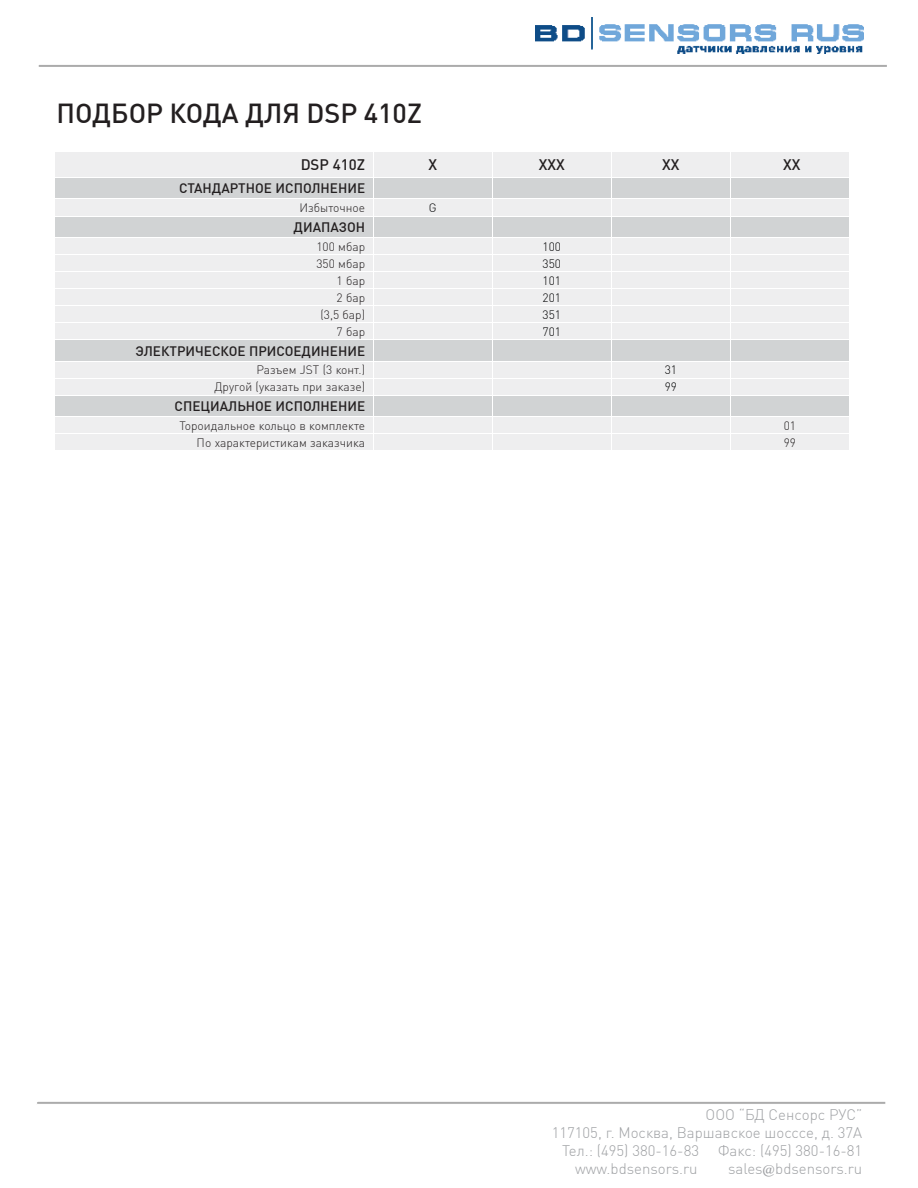
<style>
.page{position:relative;width:918px;height:1188px;background:#fff}
.page>*{position:absolute;margin:0;border:0;box-sizing:border-box;transform-origin:0 0}
.t1{font:500 27px "DIN Cyr";color:#231f20}
.t2{font:300 15px "DIN Cyr";color:#9fa1a4}
.t3{font:500 15px "DIN Cyr";color:#231f20}
.t4{font:500 13.5px "DIN Cyr";color:#231f20}
.t5{font:300 12px "DIN Cyr";color:#231f20}
.t6{font:300 12px "DIN Cyr";color:#010203}
.s1{font-family:"Constantia";font-weight:400}
</style>
<div class="page">
<hr style="left:38px;top:65px;width:849px;height:2px;background:#b2b2b2">
<img style="left:535px;top:17px;width:329px;height:37px">
<svg style="left:37px;top:1101px;width:849px;height:3px"></svg>
<svg style="left:55px;top:152px;width:794px;height:298px;background:#e7e7e8"></svg>
<hr style="left:730px;top:416px;width:120px;height:1px;background:#fff">
<h1 class="t1" style="left:57px;top:97px;width:367px">ПОДБОР КОДА ДЛЯ DSP 410Z</h1>
<p class="t3" style="left:301px;top:156px;width:66px">DSP 410Z</p>
<p class="t3" style="left:428px;top:156px;width:10px">Х</p>
<p class="t3" style="left:539px;top:156px;width:28px">ХХХ</p>
<p class="t3" style="left:662px;top:156px;width:19px">ХХ</p>
<p class="t3" style="left:783px;top:156px;width:19px">ХХ</p>
<p class="t4" style="left:179px;top:181px;width:188px">СТАНДАРТНОЕ ИСПОЛНЕНИЕ</p>
<p class="t5" style="left:300px;top:201px;width:67px">Избыточное</p>
<p class="t6" style="left:429px;top:201px;width:9px">G</p>
<p class="t4" style="left:294px;top:220px;width:73px">ДИАПАЗОН</p>
<p class="t5" style="left:316px;top:240px;width:50px">100 мбар</p>
<p class="t6" style="left:543px;top:240px;width:20px">100</p>
<p class="t5" style="left:316px;top:257px;width:50px">350 мбар</p>
<p class="t6" style="left:543px;top:257px;width:20px">350</p>
<p class="t5" style="left:337px;top:274px;width:30px">1 бар</p>
<p class="t6" style="left:543px;top:274px;width:20px">101</p>
<p class="t5" style="left:337px;top:291px;width:30px">2 бар</p>
<p class="t6" style="left:543px;top:291px;width:20px">201</p>
<p class="t5" style="left:320px;top:308px;width:46px">(3,5 бар)</p>
<p class="t6" style="left:543px;top:308px;width:20px">351</p>
<p class="t5" style="left:337px;top:325px;width:30px">7 бар</p>
<p class="t6" style="left:543px;top:325px;width:20px">701</p>
<p class="t4" style="left:136px;top:343px;width:231px">ЭЛЕКТРИЧЕСКОЕ ПРИСОЕДИНЕНИЕ</p>
<p class="t5" style="left:256px;top:363px;width:110px">Разъем JST (3 конт.)</p>
<p class="t6" style="left:665px;top:363px;width:14px">31</p>
<p class="t5" style="left:214px;top:380px;width:152px">Другой (указать при заказе)</p>
<p class="t6" style="left:665px;top:380px;width:14px">99</p>
<p class="t4" style="left:175px;top:398px;width:192px">СПЕЦИАЛЬНОЕ ИСПОЛНЕНИЕ</p>
<p class="t5" style="left:179px;top:418px;width:187px">Тороидальное кольцо в комплекте</p>
<p class="t5" style="left:784px;top:418px;width:14px">01</p>
<p class="t5" style="left:197px;top:435px;width:170px">По характеристикам заказчика</p>
<p class="t5" style="left:784px;top:435px;width:14px">99</p>
<p class="t2" style="left:706px;top:1106px;width:158px">ООО “БД Сенсорс РУС”</p>
<p class="t2" style="left:552px;top:1124px;width:312px">117105, г. Москва, Варшавское шосссе, д. 37А</p>
<p class="t2" style="left:562px;top:1142px;width:139px">Тел.: (495) 380-16-83</p>
<p class="t2" style="left:718px;top:1142px;width:146px">Факс: (495) 380-16-81</p>
<p class="t2" style="left:575px;top:1160px;width:124px">www.bdsensors.ru</p>
<p class="t2" style="left:728px;top:1160px;width:136px">sales<span class="s1">@</span>bdsensors.ru</p>
</div>
